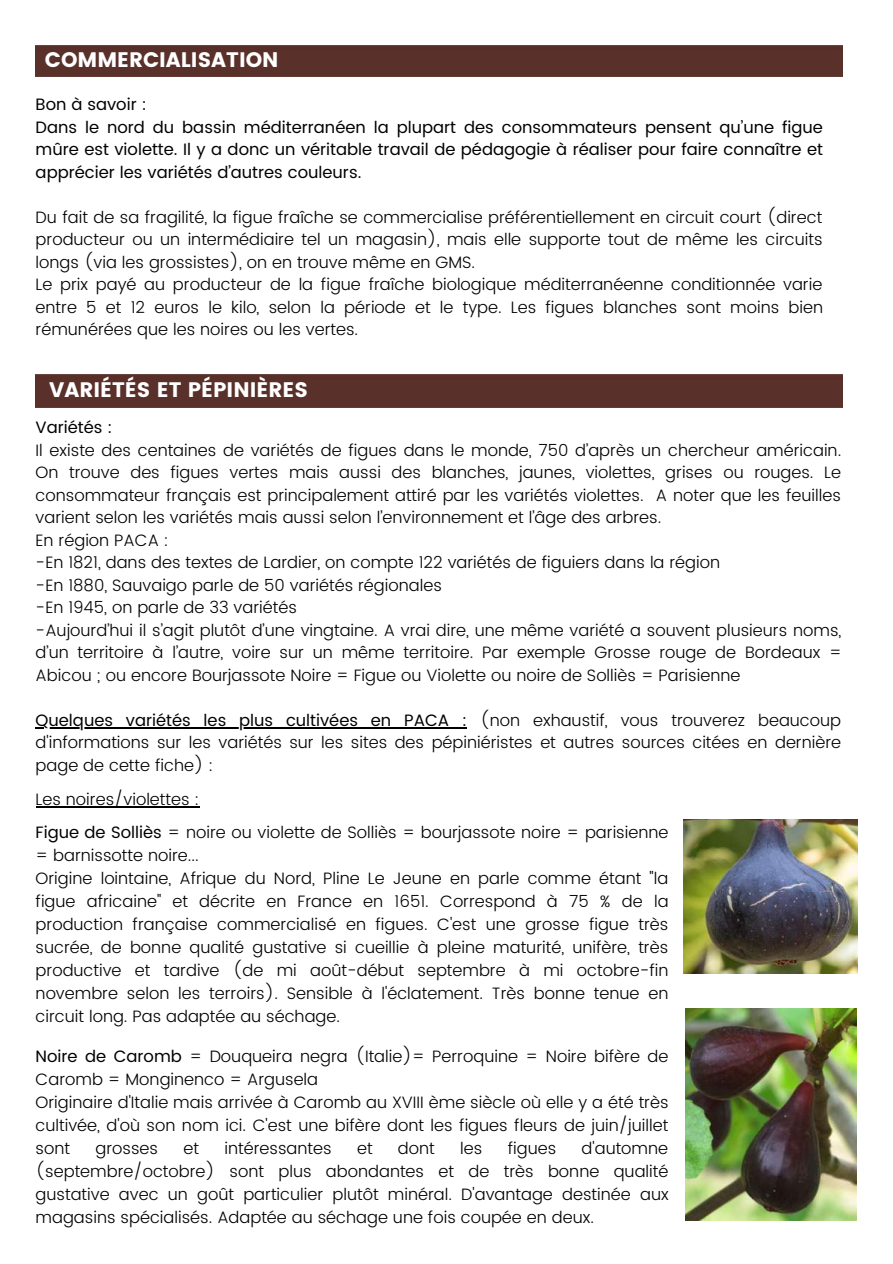
<style>
.page{position:relative;width:893px;height:1264px;background:#fff}
.page>*{position:absolute;margin:0;border:0;box-sizing:border-box;transform-origin:0 0}
.t1{font:21px "Poppins";color:#fff}
.t2{font:300 16.5px/22.5px "Poppins";color:#000}
.t3{font:16.5px/22.5px "Poppins";color:#000}
.s1{font-weight:400}
</style>
<div class="page">
<div style="left:36px;top:45px;width:806px;height:32px;background:#59302a"></div>
<div style="left:36px;top:374px;width:806px;height:34px;background:#59302a"></div>
<img style="left:685px;top:1008px;width:171px;height:212px">
<img style="left:683px;top:819px;width:174px;height:154px">
<hr style="left:36px;top:806px;width:163px;height:2px;background:#000">
<hr style="left:36px;top:727px;width:431px;height:1px;background:#000">
<p class="t1" style="left:45px;top:47px;width:235px">COMMERCIALISATION</p>
<p class="t3" style="left:36px;top:93px;width:788px">Bon à savoir :<br>Dans le nord du bassin méditerranéen la plupart des consommateurs pensent qu’une figue mûre est violette. Il y a donc un véritable travail de pédagogie à réaliser pour faire connaître et apprécier les variétés d’autres couleurs.</p>
<p class="t2" style="left:36px;top:206px;width:788px">Du fait de sa fragilité, la figue fraîche se commercialise préférentiellement en circuit court (direct producteur ou un intermédiaire tel un magasin), mais elle supporte tout de même les circuits longs (via les grossistes), on en trouve même en GMS.<br>Le prix payé au producteur de la figue fraîche biologique méditerranéenne conditionnée varie entre 5 et 12 euros le kilo, selon la période et le type. Les figues blanches sont moins bien rémunérées que les noires ou les vertes.</p>
<p class="t1" style="left:49px;top:377px;width:260px">VARIÉTÉS ET PÉPINIÈRES</p>
<p class="t3" style="left:36px;top:416px;width:78px">Variétés :</p>
<p class="t2" style="left:36px;top:439px;width:807px">Il existe des centaines de variétés de figues dans le monde, 750 d’après un chercheur américain.<br>On trouve des figues vertes mais aussi des blanches, jaunes, violettes, grises ou rouges. Le consommateur français est principalement attiré par les variétés violettes. A noter que les feuilles varient selon les variétés mais aussi selon l’environnement et l’âge des arbres.<br>En région PACA :<br>-En 1821, dans des textes de Lardier, on compte 122 variétés de figuiers dans la région<br>-En 1880, Sauvaigo parle de 50 variétés régionales<br>-En 1945, on parle de 33 variétés<br>-Aujourd’hui il s’agit plutôt d’une vingtaine. A vrai dire, une même variété a souvent plusieurs noms, d’un territoire à l’autre, voire sur un même territoire. Par exemple Grosse rouge de Bordeaux = Abicou ; ou encore Bourjassote Noire = Figue ou Violette ou noire de Solliès = Parisienne</p>
<p class="t2" style="left:36px;top:709px;width:807px;text-align:justify"><span class="s1">Quelques variétés les plus cultivées en PACA :</span> (non exhaustif, vous trouverez beaucoup d'informations sur les variétés sur les sites des pépiniéristes et autres sources citées en dernière page de cette fiche) :</p>
<p class="t2" style="left:36px;top:783px;width:634px;line-height:33px">Les noires/violettes :<br><span class="s1">Figue de Solliès</span> = noire ou violette de Solliès = bourjassote noire = parisienne</p>
<p class="t2" style="left:36px;top:844px;width:634px;line-height:23px">= barnissotte noire...<br>Origine lointaine, Afrique du Nord, Pline Le Jeune en parle comme étant "la figue africaine" et décrite en France en 1651. Correspond à 75 % de la production française commercialisé en figues. C'est une grosse figue très sucrée, de bonne qualité gustative si cueillie à pleine maturité, unifère, très productive et tardive (de mi août-début septembre à mi octobre-fin novembre selon les terroirs). Sensible à l'éclatement. Très bonne tenue en circuit long. Pas adaptée au séchage.</p>
<p class="t2" style="left:36px;top:1044px;width:634px;line-height:23px"><span class="s1">Noire de Caromb</span> = Douqueira negra (Italie)= Perroquine = Noire bifère de Caromb = Monginenco = Argusela<br>Originaire d'Italie mais arrivée à Caromb au XVIII ème siècle où elle y a été très cultivée, d'où son nom ici. C'est une bifère dont les figues fleurs de juin/juillet sont</p>
<p class="t2" style="left:36px;top:1136px;width:634px;line-height:23px;text-align:justify;text-indent:546px">d'automne (septembre/octobre) sont plus abondantes et de très bonne qualité gustative avec un goût particulier plutôt minéral. D'avantage destinée aux magasins spécialisés. Adaptée au séchage une fois coupée en deux.</p>
<p class="t2" style="left:95px;top:1136px;width:64px">grosses</p>
<p class="t2" style="left:183px;top:1136px;width:17px">et</p>
<p class="t2" style="left:224px;top:1136px;width:109px">intéressantes</p>
<p class="t2" style="left:357px;top:1136px;width:17px">et</p>
<p class="t2" style="left:398px;top:1136px;width:38px">dont</p>
<p class="t2" style="left:460px;top:1136px;width:24px">les</p>
<p class="t2" style="left:507px;top:1136px;width:50px">figues</p>
</div>
